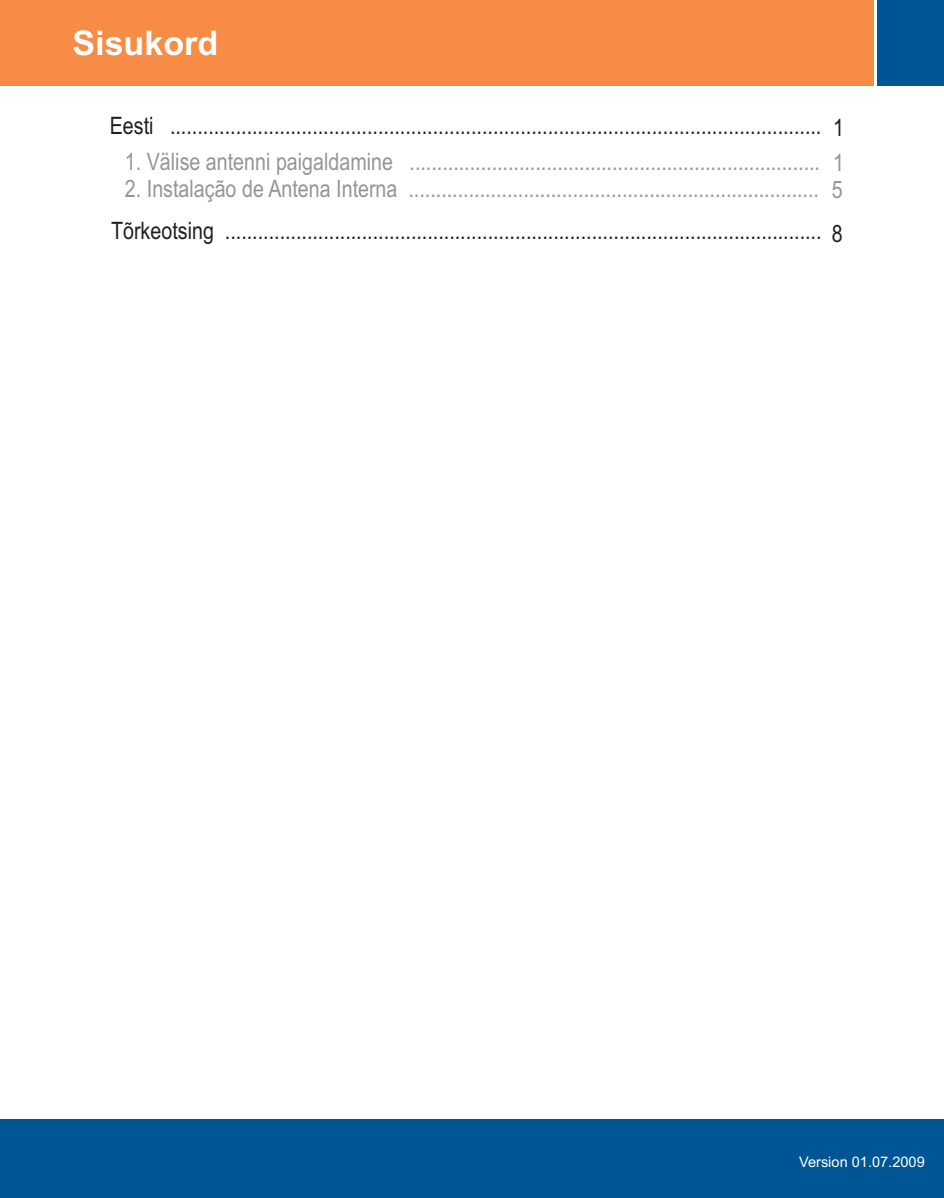
<style>
.page{position:relative;width:944px;height:1198px;background:#fff}
.page>*{position:absolute;margin:0;border:0;box-sizing:border-box;transform-origin:0 0}
.t1{font:700 33.9px "Arial";color:#fff}
.t2{font:24px "Arial Narrow";color:#231f20}
.t3{font:24px/27px "Arial Narrow";color:#939598}
.t4{font:14.7px "Arial";color:#fff}
</style>
<div class="page">
<div style="left:0;top:1119px;width:944px;height:79px;background:#005595"></div>
<div style="left:0;top:0;width:873px;height:86px;background:#f68c45"></div>
<div style="left:877px;top:0;width:67px;height:86px;background:#005595"></div>
<h1 class="t1" style="left:73px;top:30px;width:147px">Sisukord</h1>
<p class="t2" style="left:110px;top:116px;width:736px">Eesti ....................................................................................................................... 1</p>
<p class="t3" style="left:832px;top:151px;width:14px">1<br>5</p>
<p class="t2" style="left:832px;top:225px;width:12px">8</p>
<p class="t3" style="left:125px;top:150px;width:270px">1. Välise antenni paigaldamine</p>
<p class="t3" style="left:125px;top:177px;width:274px">2. Instalação de Antena Interna</p>
<p class="t3" style="left:409px;top:150px;width:412px">...........................................................................</p>
<p class="t3" style="left:408px;top:177px;width:412px">...........................................................................</p>
<p class="t2" style="left:111px;top:221px;width:712px">Tõrkeotsing .............................................................................................................</p>
<p class="t4" style="left:799px;top:1156px;width:127px">Version 01.07.2009</p>
</div>
